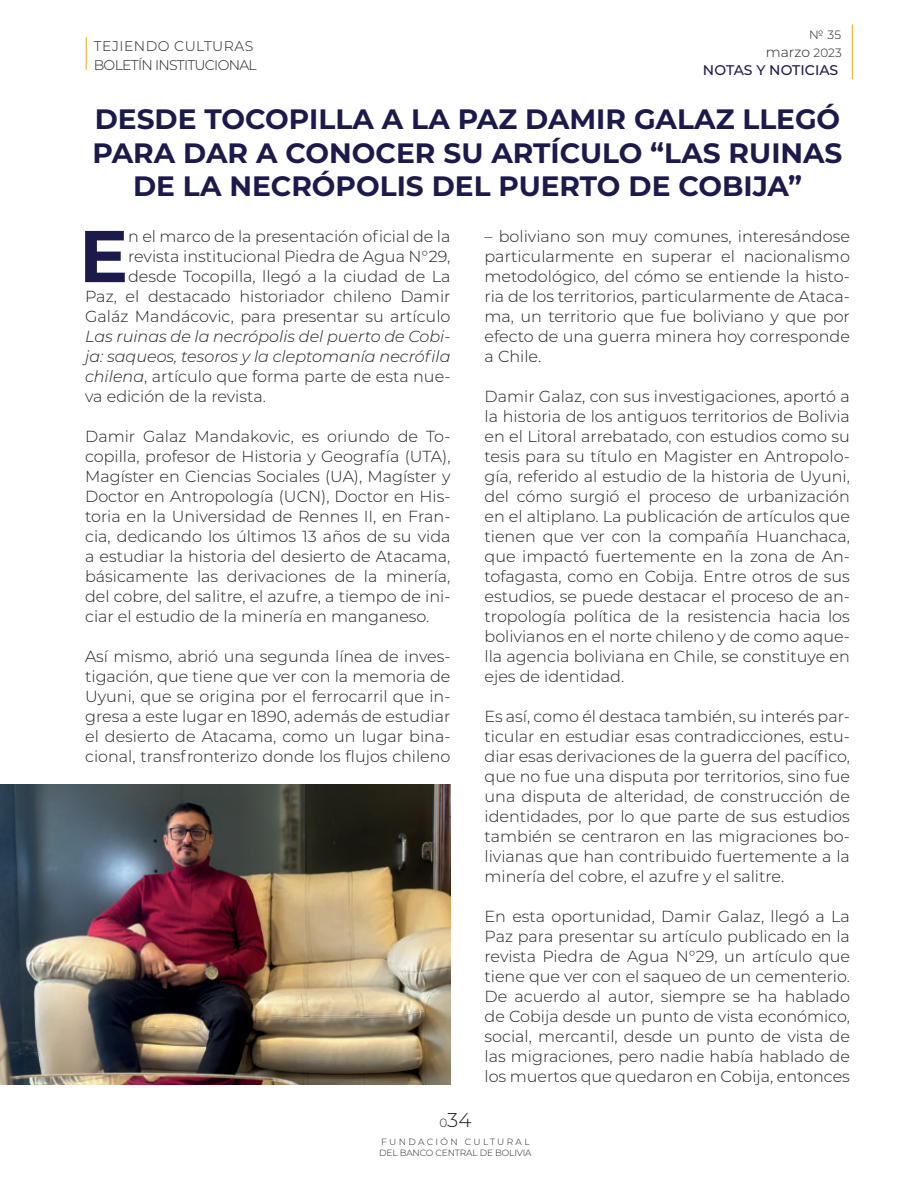
<style>
.page{position:relative;width:908px;height:1191px;background:#fff}
.page>*{position:absolute;margin:0;border:0;box-sizing:border-box;transform-origin:0 0}
.t1{font:700 73.2px "Montserrat";color:#1c194b}
.t2{font:700 28px/33.6px "Montserrat";color:#1c194b;text-align:center}
.t3{font:300 20px "Montserrat";color:#231f20}
.t4{font:300 16px/20px "Montserrat";color:#231f20;text-align:justify}
.t5{font:italic 300 16px/20px "Montserrat";color:#231f20;text-align:justify}
.t6{font:500 14px/18.2px "Montserrat";color:#1c194b;text-align:right}
.t7{font:300 14px "Montserrat";letter-spacing:-.05em;color:#231f20}
.t8{font:300 14px "Montserrat";letter-spacing:.035em;color:#231f20}
.t9{font:300 12px "Montserrat";color:#231f20}
.t10{font:300 9px/10.8px "Montserrat";letter-spacing:-.015em;color:#231f20}
.s1{font-weight:300;color:#231f20}
.s2{font-weight:300;font-size:12px;color:#231f20}
.s3{font-style:normal}
.s4{font-size:12px}
</style>
<div class="page">
<hr style="left:86px;top:37px;width:1px;height:33px;background:#ddb008">
<hr style="left:851px;top:24px;width:1px;height:55px;background:#ddb008">
<img style="left:0;top:785px;width:450px;height:300px">
<p class="t9" style="left:808px;top:28px;width:33px">№ 35</p>
<p class="t8" style="left:94px;top:38px;width:161px">TEJIENDO CULTURAS</p>
<p class="t7" style="left:94px;top:58px;width:164px">BOLETÍN INSTITUCIONAL</p>
<p class="t6" style="left:702px;top:43px;width:140px"><span class="s1">marzo</span> <span class="s2">2023<br></span>NOTAS Y NOTICIAS</p>
<h2 class="t2" style="left:92px;top:103px;width:751px">DESDE TOCOPILLA A LA PAZ DAMIR GALAZ LLEGÓ<br>PARA DAR A CONOCER SU ARTÍCULO “LAS RUINAS<br>DE LA NECRÓPOLIS DEL PUERTO DE COBIJA”</h2>
<h1 class="t1" style="left:79px;top:216px;width:51px">E</h1>
<p class="t4" style="left:85px;top:227px;width:367px;text-align:right">n el marco de la presentación oficial de la revista institucional Piedra de Agua N°29, desde Tocopilla, llegó a la ciudad de La<br>Paz, el destacado historiador chileno Damir Galáz Mandácovic, para presentar su artículo</p>
<p class="t5" style="left:85px;top:327px;width:367px">Las ruinas de la necrópolis del puerto de Cobi&shy;ja: saqueos, tesoros y la cleptomanía necrófila chilena<span class="s3">, artículo que forma parte de esta nue&shy;va edición de la revista.</span></p>
<p class="t4" style="left:85px;top:427px;width:367px">Damir Galaz Mandakovic, es oriundo de To&shy;copilla, profesor de Historia y Geografía (UTA), Magíster en Ciencias Sociales (UA), Magíster y Doctor en Antropología (UCN), Doctor en His&shy;toria en la Universidad de Rennes II, en Fran&shy;cia, dedicando los últimos 13 años de su vida a estudiar la historia del desierto de Atacama, básicamente las derivaciones de la minería, del cobre, del salitre, el azufre, a tiempo de ini&shy;ciar el estudio de la minería en manganeso.</p>
<p class="t4" style="left:85px;top:647px;width:367px">Así mismo, abrió una segunda línea de inves&shy;tigación, que tiene que ver con la memoria de Uyuni, que se origina por el ferrocarril que in&shy;gresa a este lugar en 1890, además de estudiar el desierto de Atacama, como un lugar bina&shy;cional, transfronterizo donde los flujos chileno</p>
<p class="t4" style="left:484px;top:227px;width:367px">– boliviano son muy comunes, interesándose particularmente en superar el nacionalismo metodológico, del cómo se entiende la histo&shy;ria de los territorios, particularmente de Ataca&shy;ma, un territorio que fue boliviano y que por efecto de una guerra minera hoy corresponde a Chile.</p>
<p class="t4" style="left:484px;top:387px;width:367px">Damir Galaz, con sus investigaciones, aportó a la historia de los antiguos territorios de Bolivia en el Litoral arrebatado, con estudios como su tesis para su título en Magister en Antropolo&shy;gía, referido al estudio de la historia de Uyuni, del cómo surgió el proceso de urbanización en el altiplano. La publicación de artículos que tienen que ver con la compañía Huanchaca, que impactó fuertemente en la zona de An&shy;tofagasta, como en Cobija. Entre otros de sus estudios, se puede destacar el proceso de an&shy;tropología política de la resistencia hacia los bolivianos en el norte chileno y de como aque&shy;lla agencia boliviana en Chile, se constituye en ejes de identidad.</p>
<p class="t4" style="left:484px;top:707px;width:367px">Es así, como él destaca también, su interés par&shy;ticular en estudiar esas contradicciones, estu&shy;diar esas derivaciones de la guerra del pacífico, que no fue una disputa por territorios, sino fue una disputa de alteridad, de construcción de identidades, por lo que parte de sus estudios también se centraron en las migraciones bo&shy;livianas que han contribuido fuertemente a la minería del cobre, el azufre y el salitre.</p>
<p class="t4" style="left:484px;top:907px;width:367px">En esta oportunidad, Damir Galaz, llegó a La Paz para presentar su artículo publicado en la revista Piedra de Agua N°29, un artículo que tiene que ver con el saqueo de un cementerio.<br>De acuerdo al autor, siempre se ha hablado de Cobija desde un punto de vista económico, social, mercantil, desde un punto de vista de las migraciones, pero nadie había hablado de los muertos que quedaron en Cobija, entonces</p>
<p class="t3" style="left:439px;top:1109px;width:34px"><span class="s4">0</span>34</p>
<p class="t10" style="left:379px;top:1137px;width:154px">FUNDACIÓN CULTURAL<br>DEL BANCO CENTRAL DE BOLIVIA</p>
</div>
